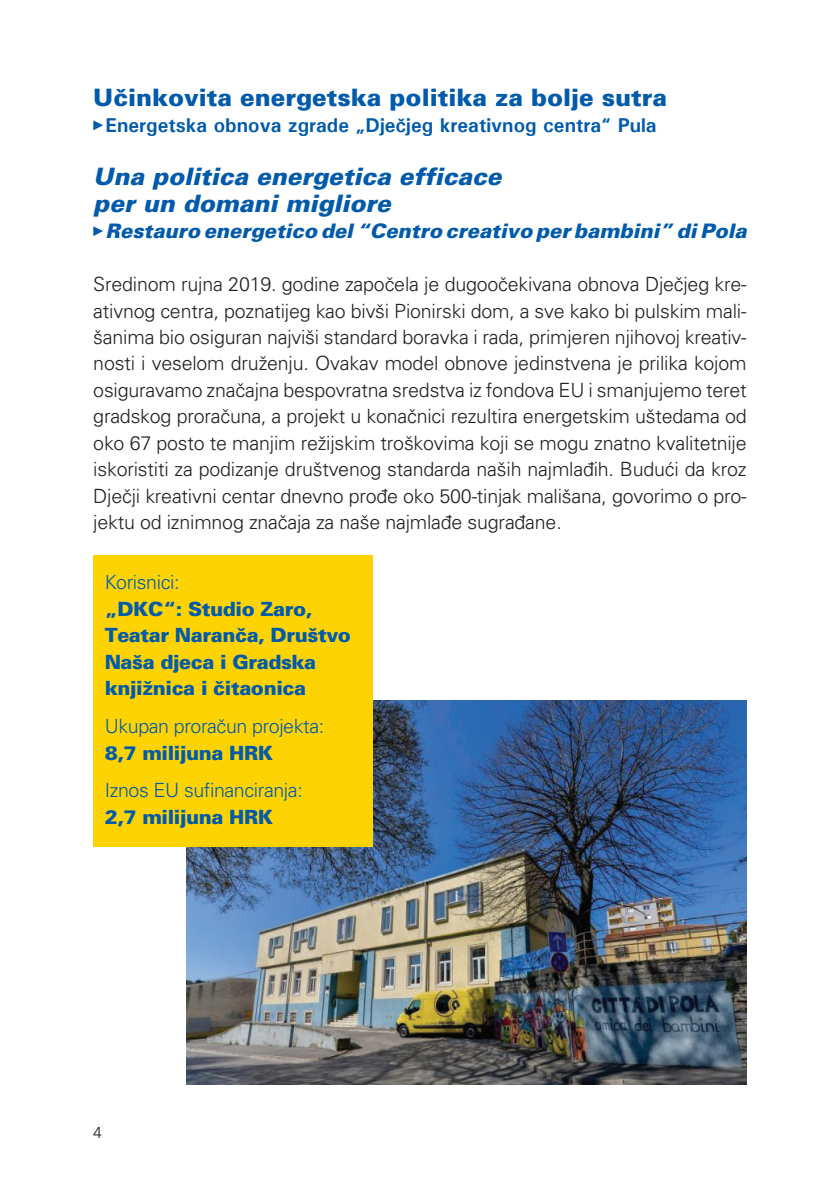
<style>
.page{position:relative;width:840px;height:1191px;background:#fff}
.page>*{position:absolute;margin:0;border:0;box-sizing:border-box;transform-origin:0 0}
.t1{font:italic 900 24px/26.4px "Univers";color:#015aaa}
.t2{font:900 24px "Univers";color:#015aaa}
.t3{font:italic 900 20px "Univers";color:#015aaa}
.t4{font:700 20px "Univers";color:#015aaa}
.t5{font:300 19.6px/26.4px "Univers";letter-spacing:-.01em;color:#231f20;text-align:justify}
.t6{font:900 19.6px/26.4px "Univers";letter-spacing:-.02em;color:#015aaa}
.t7{font:300 19.6px "Univers";letter-spacing:-.02em;color:#015aaa}
.t8{font:300 16px "Univers";color:#231f20}
</style>
<div class="page">
<svg style="left:93px;top:120px;width:10px;height:10px"></svg>
<svg style="left:93px;top:226px;width:10px;height:10px"></svg>
<img style="left:186px;top:700px;width:560px;height:385px">
<div style="left:93px;top:556px;width:280px;height:290px;background:#fed304"></div>
<p class="t2" style="left:93px;top:82px;width:575px">Učinkovita energetska politika za bolje sutra</p>
<p class="t4" style="left:106px;top:113px;width:552px">Energetska obnova zgrade „Dječjeg kreativnog centra“ Pula</p>
<p class="t1" style="left:93px;top:163px;width:409px">Una politica energetica efficace per un domani migliore</p>
<p class="t3" style="left:106px;top:219px;width:642px">Restauro energetico del “Centro creativo per bambini” di Pola</p>
<p class="t5" style="left:93px;top:270px;width:654px">Sredinom rujna 2019. godine započela je dugoočekivana obnova Dječjeg kre&shy;ativnog centra, poznatijeg kao bivši Pionirski dom, a sve kako bi pulskim mali&shy;šanima bio osiguran najviši standard boravka i rada, primjeren njihovoj kreativ&shy;nosti i veselom druženju. Ovakav model obnove jedinstvena je prilika kojom osiguravamo značajna bespovratna sredstva iz fondova EU i smanjujemo teret gradskog proračuna, a projekt u konačnici rezultira energetskim uštedama od oko 67 posto te manjim režijskim troškovima koji se mogu znatno kvalitetnije iskoristiti za podizanje društvenog standarda naših najmlađih. Budući da kroz Dječji kreativni centar dnevno prođe oko 500-tinjak mališana, govorimo o pro&shy;jektu od iznimnog značaja za naše najmlađe sugrađane.</p>
<p class="t7" style="left:105px;top:570px;width:76px">Korisnici:</p>
<p class="t6" style="left:105px;top:595px;width:248px">„DKC“: Studio Zaro,<br>Teatar Naranča, Društvo<br>Naša djeca i Gradska knjižnica i čitaonica</p>
<p class="t7" style="left:105px;top:714px;width:221px">Ukupan proračun projekta:</p>
<p class="t6" style="left:105px;top:739px;width:170px">8,7 milijuna HRK</p>
<p class="t7" style="left:105px;top:778px;width:199px">Iznos EU sufinanciranja:</p>
<p class="t6" style="left:105px;top:803px;width:170px">2,7 milijuna HRK</p>
<p class="t8" style="left:93px;top:1122px;width:10px">4</p>
</div>
